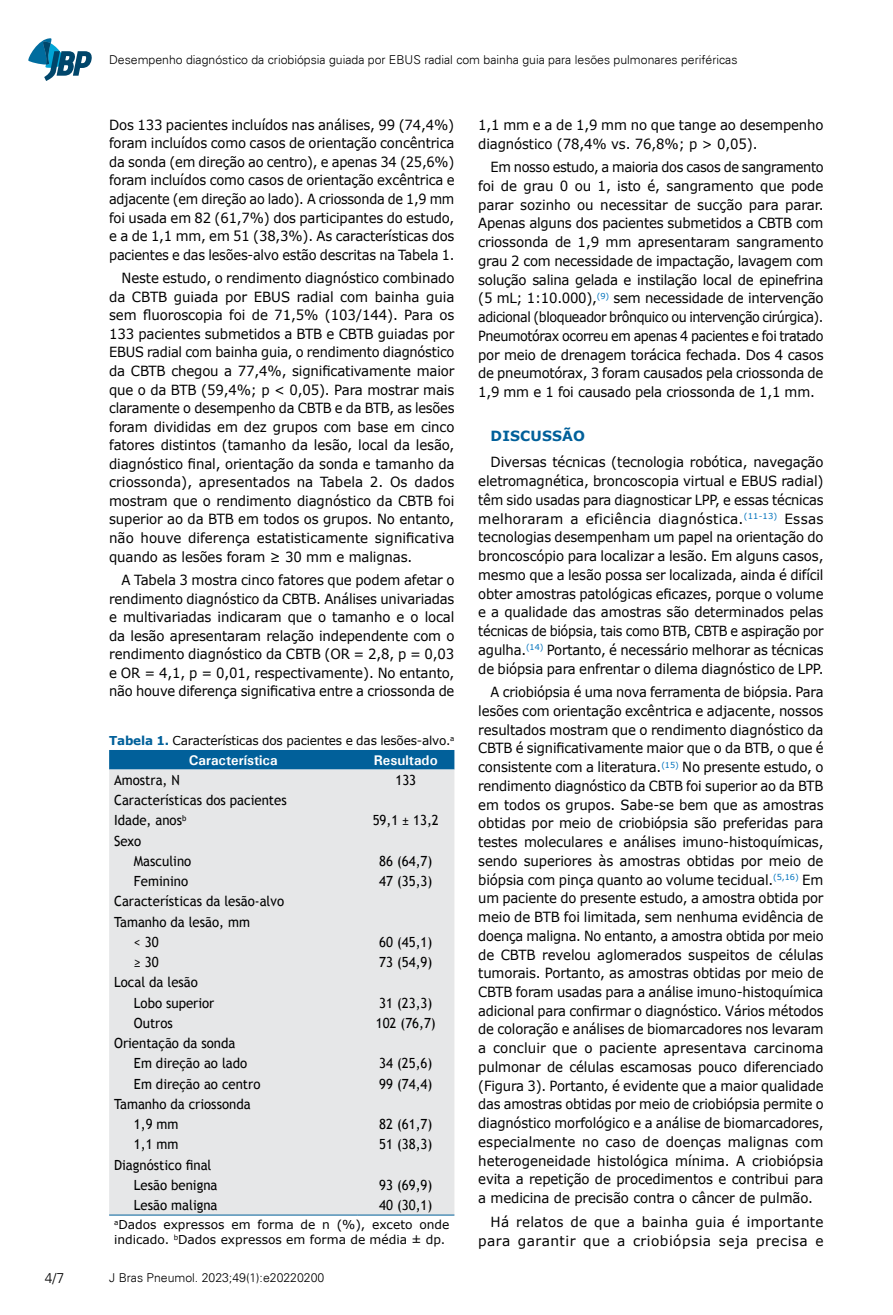
<style>
.page{position:relative;width:893px;height:1315px;background:#fff}
.page>*{position:absolute;margin:0;border:0;box-sizing:border-box;transform-origin:0 0}
.t1{font:14px/18.6px "Verdana";letter-spacing:-.01em;color:#000;text-align:justify;scale:.95 1}
.t2{font:14px/18.7px "Verdana";letter-spacing:-.01em;color:#000;text-align:justify;scale:.93 1}
.t3{font:14px/18.7px "Verdana";letter-spacing:-.01em;color:#000;text-align:justify;scale:.92 1}
.t4{font:14px/20.3px "Trebuchet MS";color:#000;scale:.94 1}
.t5{font:14px/18.7px "Verdana";letter-spacing:.025em;color:#000;text-align:right}
.t6{font:700 14px "Univers";color:#fff}
.t7{font:700 14px "Verdana";letter-spacing:.01em;color:#01609a}
.t8{font:300 14px "Univers";color:#000}
.t9{font:12.25px/14.7px "Verdana";color:#000}
.t10{font:300 12.25px "Univers";color:#000}
.s1{font-weight:700;color:#01609a}
</style>
<div class="page">
<svg style="left:28px;top:38px;width:64px;height:43px"></svg>
<div style="left:109px;top:750px;width:345px;height:19px;background:#01609a"></div>
<div style="left:109px;top:769px;width:345px;height:445px;background:#e6e7e8"></div>
<hr style="left:109px;top:1214px;width:248px;height:1px;background:#01609a">
<hr style="left:357px;top:1214px;width:97px;height:1px;background:#01609a">
<p class="t10" style="left:109px;top:52px;width:630px">Desempenho diagnóstico da criobiópsia guiada por EBUS radial com bainha guia para lesões pulmonares periféricas</p>
<p class="t1" style="left:109px;top:116px;width:365px">Dos 133 pacientes incluídos nas análises, 99 (74,4%) foram incluídos como casos de orientação concêntrica da sonda (em direção ao centro), e apenas 34 (25,6%) foram incluídos como casos de orientação excêntrica e adjacente (em direção ao lado). A criossonda de 1,9 mm foi usada em 82 (61,7%) dos participantes do estudo, e a de 1,1 mm, em 51 (38,3%). As características dos pacientes e das lesões-alvo estão descritas na Tabela 1.</p>
<p class="t1" style="left:109px;top:269px;width:365px;text-indent:12px">Neste estudo, o rendimento diagnóstico combinado da CBTB guiada por EBUS radial com bainha guia sem fluoroscopia foi de 71,5% (103/144). Para os 133 pacientes submetidos a BTB e CBTB guiadas por EBUS radial com bainha guia, o rendimento diagnóstico da CBTB chegou a 77,4%, significativamente maior que o da BTB (59,4%; p &lt; 0,05). Para mostrar mais claramente o desempenho da CBTB e da BTB, as lesões foram divididas em dez grupos com base em cinco fatores distintos (tamanho da lesão, local da lesão, diagnóstico final, orientação da sonda e tamanho da criossonda), apresentados na Tabela 2. Os dados mostram que o rendimento diagnóstico da CBTB foi superior ao da BTB em todos os grupos. No entanto, não houve diferença estatisticamente significativa quando as lesões foram ≥ 30 mm e malignas.</p>
<p class="t1" style="left:109px;top:571px;width:365px;text-indent:12px">A Tabela 3 mostra cinco fatores que podem afetar o rendimento diagnóstico da CBTB. Análises univariadas e multivariadas indicaram que o tamanho e o local da lesão apresentaram relação independente com o rendimento diagnóstico da CBTB (OR = 2,8, p = 0,03 e OR = 4,1, p = 0,01, respectivamente). No entanto, não houve diferença significativa entre a criossonda de</p>
<p class="t9" style="left:109px;top:733px;width:347px"><span class="s1">Tabela 1.</span> Características dos pacientes e das lesões-alvo.<sup>a</sup></p>
<p class="t6" style="left:189px;top:751px;width:90px">Característica</p>
<p class="t6" style="left:374px;top:751px;width:65px">Resultado</p>
<p class="t4" style="left:114px;top:770px;width:71px">Amostra, N</p>
<p class="t4" style="left:395px;top:770px;width:24px">133</p>
<p class="t4" style="left:114px;top:790px;width:185px">Características dos pacientes<br>Idade, anos<sup>b</sup></p>
<p class="t4" style="left:373px;top:810px;width:72px">59,1 ± 13,2</p>
<p class="t4" style="left:134px;top:830px;width:63px;text-indent:-20px">Sexo<br>Masculino</p>
<p class="t4" style="left:379px;top:851px;width:58px">86 (64,7)</p>
<p class="t4" style="left:134px;top:871px;width:59px">Feminino</p>
<p class="t4" style="left:379px;top:871px;width:58px">47 (35,3)</p>
<p class="t4" style="left:114px;top:891px;width:182px">Características da lesão-alvo</p>
<p class="t4" style="left:114px;top:911px;width:146px">Tamanho da lesão, mm</p>
<p class="t4" style="left:134px;top:932px;width:28px">&lt; 30</p>
<p class="t4" style="left:379px;top:932px;width:58px">60 (45,1)</p>
<p class="t4" style="left:134px;top:952px;width:28px">≥ 30</p>
<p class="t4" style="left:379px;top:952px;width:58px">73 (54,9)</p>
<p class="t4" style="left:134px;top:972px;width:87px;text-indent:-20px">Local da lesão<br>Lobo superior</p>
<p class="t4" style="left:379px;top:992px;width:58px">31 (23,3)</p>
<p class="t4" style="left:134px;top:1013px;width:43px">Outros</p>
<p class="t4" style="left:376px;top:1013px;width:65px">102 (76,7)</p>
<p class="t4" style="left:134px;top:1033px;width:122px;text-indent:-20px">Orientação da sonda<br>Em direção ao lado</p>
<p class="t4" style="left:379px;top:1053px;width:58px">34 (25,6)</p>
<p class="t4" style="left:134px;top:1073px;width:136px">Em direção ao centro</p>
<p class="t4" style="left:379px;top:1073px;width:58px">99 (74,4)</p>
<p class="t4" style="left:134px;top:1094px;width:126px;text-indent:-20px">Tamanho da criossonda<br>1,9 mm</p>
<p class="t4" style="left:379px;top:1114px;width:58px">82 (61,7)</p>
<p class="t4" style="left:134px;top:1134px;width:49px">1,1 mm</p>
<p class="t4" style="left:379px;top:1134px;width:58px">51 (38,3)</p>
<p class="t4" style="left:134px;top:1154px;width:90px;text-indent:-20px">Diagnóstico final<br>Lesão benigna</p>
<p class="t4" style="left:379px;top:1175px;width:58px">93 (69,9)</p>
<p class="t4" style="left:134px;top:1195px;width:90px">Lesão maligna</p>
<p class="t4" style="left:379px;top:1195px;width:58px">40 (30,1)</p>
<p class="t9" style="left:114px;top:1217px;width:337px"><sup>a</sup>Dados expressos em forma de n (%), exceto onde indicado. <sup>b</sup>Dados expressos em forma de média ± dp.</p>
<p class="t8" style="left:45px;top:1269px;width:21px">4/7</p>
<p class="t10" style="left:109px;top:1270px;width:217px">J Bras Pneumol. 2023;49(1):e20220200</p>
<p class="t1" style="left:478px;top:116px;width:365px">1,1 mm e a de 1,9 mm no que tange ao desempenho diagnóstico (78,4% vs. 76,8%; p &gt; 0,05).</p>
<p class="t3" style="left:478px;top:158px;width:377px;text-indent:12px">Em nosso estudo, a maioria dos casos de sangramento foi de grau 0 ou 1, isto é, sangramento que pode parar sozinho ou necessitar de sucção para parar.<br>Apenas alguns dos pacientes submetidos a CBTB com criossonda de 1,9 mm apresentaram sangramento grau 2 com necessidade de impactação, lavagem com solução salina gelada e instilação local de epinefrina (5 mL; 1:10.000),<sup>(9)</sup> sem necessidade de intervenção adicional (bloqueador brônquico ou intervenção cirúrgica).<br>Pneumotórax ocorreu em apenas 4 pacientes e foi tratado por meio de drenagem torácica fechada. Dos 4 casos de pneumotórax, 3 foram causados pela criossonda de 1,9 mm e 1 foi causado pela criossonda de 1,1 mm.</p>
<p class="t7" style="left:491px;top:427px;width:96px">DISCUSSÃO</p>
<p class="t1" style="left:478px;top:453px;width:365px;text-indent:12px">Diversas técnicas (tecnologia robótica, navegação eletromagnética, broncoscopia virtual e EBUS radial) têm sido usadas para diagnosticar LPP, e essas técnicas melhoraram a eficiência diagnóstica.<sup>(11-13)</sup> Essas tecnologias desempenham um papel na orientação do broncoscópio para localizar a lesão. Em alguns casos, mesmo que a lesão possa ser localizada, ainda é difícil obter amostras patológicas eficazes, porque o volume e a qualidade das amostras são determinados pelas técnicas de biópsia, tais como BTB, CBTB e aspiração por agulha.<sup>(14)</sup> Portanto, é necessário melhorar as técnicas de biópsia para enfrentar o dilema diagnóstico de LPP.</p>
<p class="t2" style="left:478px;top:683px;width:373px;text-indent:12px">A criobiópsia é uma nova ferramenta de biópsia. Para lesões com orientação excêntrica e adjacente, nossos resultados mostram que o rendimento diagnóstico da CBTB é significativamente maior que o da BTB, o que é consistente com a literatura.<sup>(15)</sup> No presente estudo, o rendimento diagnóstico da CBTB foi superior ao da BTB em todos os grupos. Sabe-se bem que as amostras obtidas por meio de criobiópsia são preferidas para testes moleculares e análises imuno-histoquímicas, sendo superiores às amostras obtidas por meio de biópsia com pinça quanto ao volume tecidual.<sup>(5,16)</sup> Em um paciente do presente estudo, a amostra obtida por meio de BTB foi limitada, sem nenhuma evidência de doença maligna. No entanto, a amostra obtida por meio de CBTB revelou aglomerados suspeitos de células tumorais. Portanto, as amostras obtidas por meio de CBTB foram usadas para a análise imuno-histoquímica adicional para confirmar o diagnóstico. Vários métodos de coloração e análises de biomarcadores nos levaram a concluir que o paciente apresentava carcinoma pulmonar de células escamosas pouco diferenciado (Figura 3). Portanto, é evidente que a maior qualidade das amostras obtidas por meio de criobiópsia permite o diagnóstico morfológico e a análise de biomarcadores, especialmente no caso de doenças malignas com heterogeneidade histológica mínima. A criobiópsia evita a repetição de procedimentos e contribui para a medicina de precisão contra o câncer de pulmão.</p>
<p class="t5" style="left:478px;top:1212px;width:347px">Há relatos de que a bainha guia é importante para garantir que a criobiópsia seja precisa e</p>
</div>
